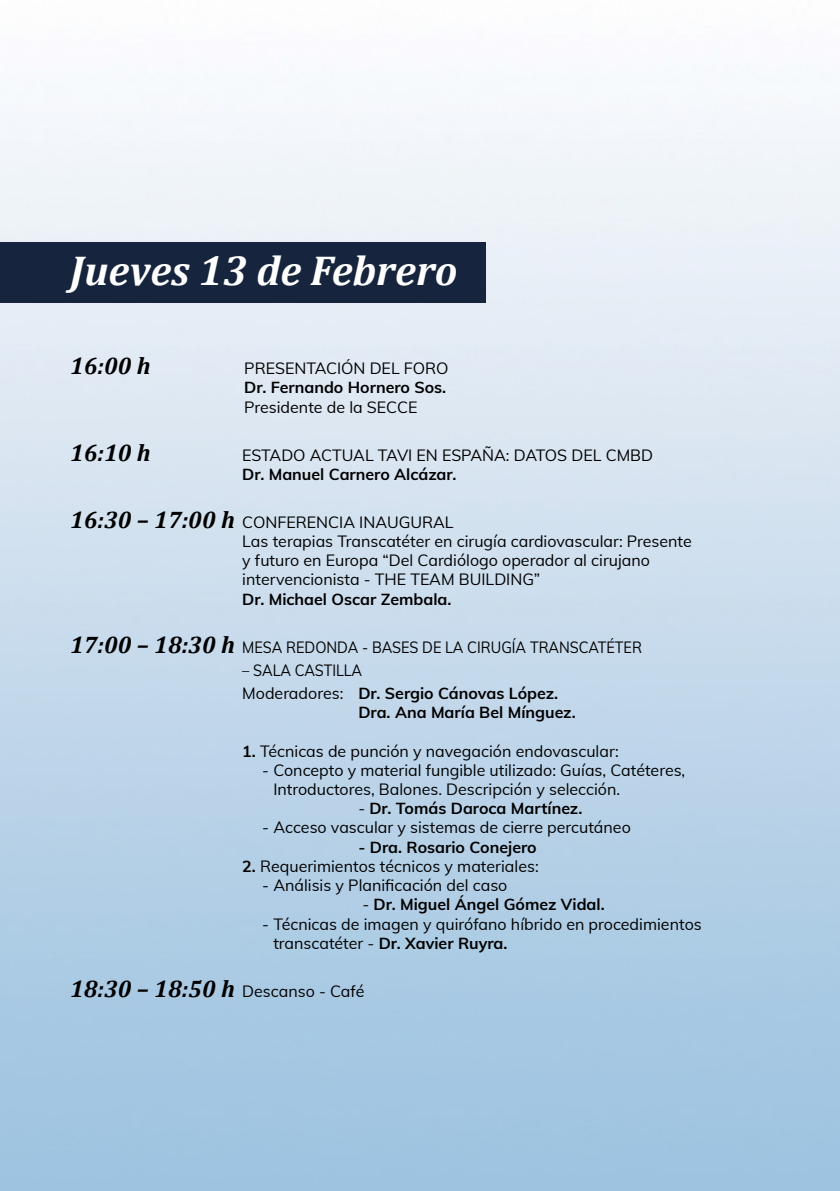
<style>
.page{position:relative;width:840px;height:1191px;background:#fff}
.page>*{position:absolute;margin:0;border:0;box-sizing:border-box;transform-origin:0 0}
.t1{font:italic 700 42px "Cambria";color:#fff}
.t2{font:italic 700 24px "Cambria";color:#000}
.t3{font:16px/19.2px "Muli";color:#000}
.t4{font:700 16px "Muli";color:#000}
.t5{font:16px/23.2px "Muli";color:#000;scale:.9 1}
.s1{font-family:"Cambria";font-weight:700;font-style:italic;font-size:24px}
.s2{font-weight:700}
.s3{font-weight:400}
</style>
<div class="page">
<img style="left:0;top:65px;width:839px;height:1126px">
<div style="left:0;top:242px;width:485px;height:60px;background:#16253d"></div>
<h1 class="t1" style="left:70px;top:241px;width:389px">Jueves 13 de Febrero</h1>
<h2 class="t2" style="left:70px;top:349px;width:82px">16:00 h</h2>
<p class="t3" style="left:244px;top:358px;width:205px">PRESENTACIÓN DEL FORO</p>
<p class="t4" style="left:244px;top:376px;width:203px">Dr. Fernando Hornero Sos.</p>
<p class="t3" style="left:244px;top:396px;width:174px">Presidente de la SECCE</p>
<h2 class="t2" style="left:70px;top:435px;width:82px">16:10 h</h2>
<p class="t3" style="left:242px;top:444px;width:412px">ESTADO ACTUAL TAVI EN ESPAÑA: DATOS DEL CMBD</p>
<p class="t4" style="left:242px;top:462px;width:215px">Dr. Manuel Carnero Alcázar.</p>
<p class="t3" style="left:242px;top:511px;width:451px;text-indent:-172px"><span class="s1">16:30 – 17:00 h</span> CONFERENCIA INAUGURAL<br>Las terapias Transcatéter en cirugía cardiovascular: Presente y futuro en Europa “Del Cardiólogo operador al cirujano intervencionista - THE TEAM BUILDING”</p>
<p class="t4" style="left:242px;top:587px;width:211px">Dr. Michael Oscar Zembala.</p>
<p class="t5" style="left:70px;top:634px;width:636px"><span class="s1">17:00 – 18:30 h</span> MESA REDONDA - BASES DE LA CIRUGÍA TRANSCATÉTER</p>
<p class="t5" style="left:242px;top:657px;width:352px">– SALA CASTILLA<br>Moderadores: <span class="s2">Dr. Sergio Cánovas López.</span></p>
<p class="t4" style="left:358px;top:701px;width:219px">Dra. Ana María Bel Mínguez.</p>
<p class="t3" style="left:242px;top:740px;width:378px"><span class="s2">1.</span> Técnicas de punción y navegación endovascular:</p>
<p class="t3" style="left:273px;top:759px;width:413px;text-indent:-11px">- Concepto y material fungible utilizado: Guías, Catéteres,<br>Introductores, Balones. Descripción y selección.</p>
<p class="t4" style="left:358px;top:797px;width:225px"><span class="s3">-</span> Dr. Tomás Daroca Martínez.</p>
<p class="t3" style="left:262px;top:817px;width:370px">- Acceso vascular y sistemas de cierre percutáneo</p>
<p class="t4" style="left:358px;top:835px;width:180px">- Dra. Rosario Conejero</p>
<p class="t3" style="left:242px;top:855px;width:298px"><span class="s2">2.</span> Requerimientos técnicos y materiales:</p>
<p class="t3" style="left:262px;top:875px;width:246px">- Análisis y Planificación del caso</p>
<p class="t4" style="left:362px;top:893px;width:243px"><span class="s3">-</span> Dr. Miguel Ángel Gómez Vidal.</p>
<p class="t3" style="left:273px;top:913px;width:429px;text-indent:-11px">- Técnicas de imagen y quirófano híbrido en procedimientos transcatéter - <span class="s2">Dr. Xavier Ruyra.</span></p>
<p class="t3" style="left:70px;top:980px;width:296px"><span class="s1">18:30 – 18:50 h</span> Descanso - Café</p>
</div>
